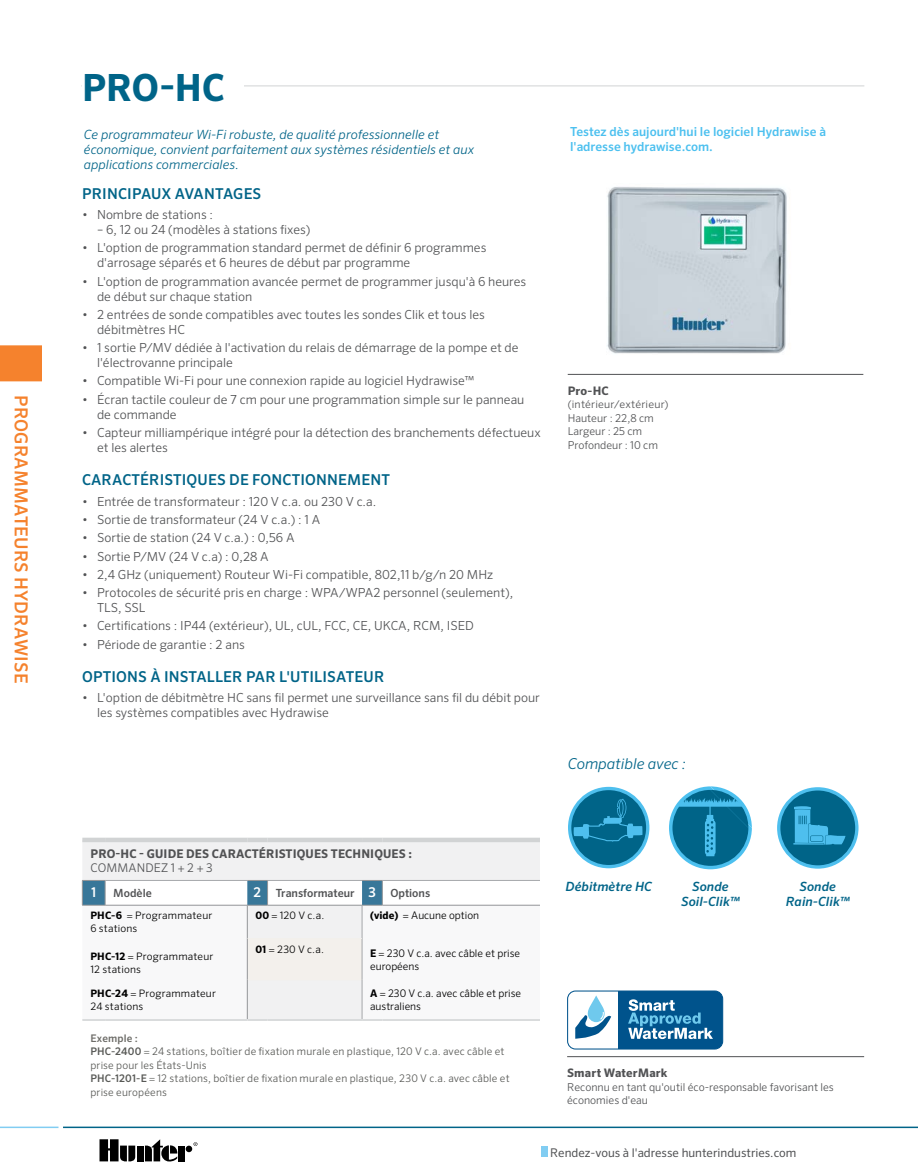
<style>
.page{position:relative;width:918px;height:1175px;background:#fff}
.page>*{position:absolute;margin:0;border:0;box-sizing:border-box;transform-origin:0 0}
.t1{font:700 37.5px "Sero Pro";color:#006488}
.t2{font:500 18px "Sero Pro";letter-spacing:.01em;color:#f5822d}
.t3{font:500 15px "Sero Pro";letter-spacing:.01em;color:#006488}
.t4{font:italic 300 15px "Sero Pro";color:#006488}
.t5{font:500 13.5px "Sero Pro";color:#fff}
.t6{font:italic 300 12.75px/15px "Sero Pro";letter-spacing:.005em;color:#006488}
.t7{font:italic 500 12.75px/15.3px "Sero Pro";letter-spacing:.005em;color:#006488;text-align:center}
.t8{font:300 12.45px/15px "Sero Pro";color:#515254}
.t9{font:500 12.45px/15px "Sero Pro";color:#4cc0ef}
.t10{font:700 12px "Sero Pro";letter-spacing:.01em;color:#515254}
.t11{font:12px "Sero Pro";color:#515254}
.t12{font:300 12px "Sero Pro";letter-spacing:.01em;color:#515254}
.t13{font:700 11.7px "Sero Pro";letter-spacing:.015em;color:#515254}
.t14{font:500 11.25px "Sero Pro";color:#515254}
.t15{font:300 10.8px/13.5px "Sero Pro";color:#515254}
.t16{font:300 10.65px "Sero Pro";letter-spacing:.015em;color:#515254}
.t17{font:300 10.5px/13.5px "Sero Pro";letter-spacing:.015em;color:#585956}
.t18{font:300 10.5px/12.6px "Sero Pro";color:#000}
.t19{font:300 10.35px/12.6px "Sero Pro";letter-spacing:.02em;color:#000}
.s1{font-size:13.5px;color:#fff}
.s2{font-weight:700}
.s3{font-weight:500;color:#6d6c68}
.s4{font-weight:500}
</style>
<div class="page">
<div style="left:541px;top:1146px;width:7px;height:10px;background:#81cdf2"></div>
<hr style="left:63px;top:1126px;width:855px;height:2px;background:#006488">
<hr style="left:0;top:1126px;width:58px;height:2px;background:#81cdf2">
<svg style="left:194px;top:1142px;width:3px;height:4px"></svg>
<div style="left:137px;top:1145px;width:7px;height:16px;background:#000"></div>
<div style="left:186px;top:1145px;width:6px;height:7px;background:#000;border-radius:50%"></div>
<div style="left:178px;top:1145px;width:7px;height:16px;background:#000"></div>
<svg style="left:145px;top:1139px;width:32px;height:22px"></svg>
<svg style="left:100px;top:1139px;width:35px;height:22px"></svg>
<div style="left:0;top:345px;width:42px;height:36px;background:#f5822d"></div>
<hr style="left:81px;top:85px;width:783px;height:1px;background:#d1d3d4">
<img style="left:607px;top:187px;width:180px;height:167px">
<svg style="left:669px;top:786px;width:83px;height:83px"></svg>
<div style="left:82px;top:47px;width:161px;height:53px;background:#fff"></div>
<hr style="left:568px;top:374px;width:295px;height:1px;background:#515254">
<div style="left:568px;top:787px;width:81px;height:81px;background:#4ebfee;border-radius:50%"></div>
<div style="left:571px;top:790px;width:75px;height:75px;background:#006488;border-radius:50%"></div>
<svg style="left:574px;top:798px;width:69px;height:43px"></svg>
<svg style="left:82px;top:842px;width:458px;height:63px;fill:#f1f1f2"></svg>
<div style="left:246px;top:906px;width:116px;height:113px;background:#f1f1f2"></div>
<div style="left:247px;top:939px;width:115px;height:40px;background:#f3f0ec"></div>
<hr style="left:247px;top:905px;width:1px;height:34px;background:#939598">
<hr style="left:362px;top:905px;width:1px;height:34px;background:#a4a6a9">
<hr style="left:248px;top:938px;width:20px;height:2px;background:#f3f0ec">
<hr style="left:268px;top:938px;width:94px;height:2px;background:#f3f0ec">
<hr style="left:248px;top:978px;width:20px;height:2px;background:#f3f0ec">
<hr style="left:268px;top:978px;width:94px;height:2px;background:#f3f0ec">
<hr style="left:247px;top:939px;width:1px;height:40px;background:#939598">
<hr style="left:362px;top:939px;width:1px;height:40px;background:#a4a6a9">
<hr style="left:247px;top:979px;width:1px;height:40px;background:#939598">
<hr style="left:382px;top:905px;width:158px;height:1px;background:#939598">
<hr style="left:362px;top:979px;width:1px;height:40px;background:#a4a6a9">
<hr style="left:82px;top:1019px;width:23px;height:2px;background:#d8dadb">
<hr style="left:105px;top:1019px;width:142px;height:2px;background:#d8dadb">
<hr style="left:362px;top:1019px;width:20px;height:2px;background:#d8dadb">
<hr style="left:382px;top:1019px;width:158px;height:2px;background:#d8dadb">
<hr style="left:247px;top:1019px;width:21px;height:2px;background:#d8dadb">
<hr style="left:268px;top:1019px;width:94px;height:2px;background:#d8dadb">
<div style="left:82px;top:837px;width:23px;height:5px;background:#d1d3d4"></div>
<div style="left:105px;top:837px;width:142px;height:5px;background:#d1d3d4"></div>
<div style="left:247px;top:837px;width:21px;height:5px;background:#d1d3d4"></div>
<div style="left:268px;top:837px;width:94px;height:5px;background:#d1d3d4"></div>
<div style="left:362px;top:837px;width:20px;height:5px;background:#d1d3d4"></div>
<div style="left:382px;top:837px;width:158px;height:5px;background:#d1d3d4"></div>
<hr style="left:383px;top:880px;width:157px;height:1px;background:#a7a9ac">
<svg style="left:82px;top:880px;width:301px;height:26px"></svg>
<hr style="left:567px;top:1056px;width:297px;height:1px;background:#515254">
<div style="left:567px;top:990px;width:156px;height:59px;border:1px solid #00538c;border-radius:8px"></div>
<svg style="left:575px;top:995px;width:36px;height:43px"></svg>
<svg style="left:618px;top:991px;width:105px;height:58px;background:#2770a0"></svg>
<svg style="left:777px;top:787px;width:82px;height:81px"></svg>
<div style="left:780px;top:790px;width:75px;height:75px;background:#006488;border-radius:50%"></div>
<svg style="left:793px;top:806px;width:53px;height:38px"></svg>
<h2 class="t2" style="left:32px;top:395px;width:289px;rotate:90deg">PROGRAMMATEURS HYDRAWISE</h2>
<h1 class="t1" style="left:82px;top:64px;width:144px">PRO-HC</h1>
<p class="t6" style="left:84px;top:127px;width:392px">Ce programmateur Wi-Fi robuste, de qualité professionnelle et économique, convient parfaitement aux systèmes résidentiels et aux applications commerciales.</p>
<p class="t3" style="left:82px;top:184px;width:181px">PRINCIPAUX AVANTAGES</p>
<p class="t8" style="left:82px;top:207px;width:133px">• Nombre de stations :</p>
<p class="t8" style="left:97px;top:222px;width:215px">– 6, 12 ou 24 (modèles à stations fixes)</p>
<p class="t8" style="left:97px;top:240px;width:391px;text-indent:-15px">• L'option de programmation standard permet de définir 6 programmes d'arrosage séparés et 6 heures de début par programme</p>
<p class="t8" style="left:97px;top:273px;width:431px;text-indent:-15px">• L'option de programmation avancée permet de programmer jusqu'à 6 heures de début sur chaque station</p>
<p class="t8" style="left:97px;top:307px;width:389px;text-indent:-15px">• 2 entrées de sonde compatibles avec toutes les sondes Clik et tous les débitmètres HC</p>
<p class="t8" style="left:97px;top:340px;width:423px;text-indent:-15px">• 1 sortie P/MV dédiée à l'activation du relais de démarrage de la pompe et de l'électrovanne principale</p>
<p class="t8" style="left:82px;top:373px;width:394px">• Compatible Wi-Fi pour une connexion rapide au logiciel Hydrawise™</p>
<p class="t8" style="left:97px;top:391px;width:429px;text-indent:-15px">• Écran tactile couleur de 7 cm pour une programmation simple sur le panneau de commande</p>
<p class="t8" style="left:97px;top:425px;width:445px;text-indent:-15px">• Capteur milliampérique intégré pour la détection des branchements défectueux et les alertes</p>
<p class="t3" style="left:82px;top:471px;width:309px">CARACTÉRISTIQUES DE FONCTIONNEMENT</p>
<p class="t8" style="left:82px;top:494px;width:296px">• Entrée de transformateur : 120 V c.a. ou 230 V c.a.</p>
<p class="t8" style="left:82px;top:512px;width:240px">• Sortie de transformateur (24 V c.a.) : 1 A</p>
<p class="t8" style="left:82px;top:530px;width:214px">• Sortie de station (24 V c.a.) : 0,56 A</p>
<p class="t8" style="left:82px;top:548px;width:188px">• Sortie P/MV (24 V c.a) : 0,28 A</p>
<p class="t8" style="left:82px;top:566px;width:413px">• 2,4 GHz (uniquement) Routeur Wi-Fi compatible, 802,11 b/g/n 20 MHz</p>
<p class="t8" style="left:97px;top:585px;width:418px;text-indent:-15px">• Protocoles de sécurité pris en charge : WPA/WPA2 personnel (seulement),<br>TLS, SSL</p>
<p class="t8" style="left:82px;top:618px;width:393px">• Certifications : IP44 (extérieur), UL, cUL, FCC, CE, UKCA, RCM, ISED</p>
<p class="t8" style="left:82px;top:636px;width:164px">• Période de garantie : 2 ans</p>
<p class="t3" style="left:82px;top:667px;width:304px">OPTIONS À INSTALLER PAR L'UTILISATEUR</p>
<p class="t8" style="left:97px;top:690px;width:444px;text-indent:-15px">• L'option de débitmètre HC sans fil permet une surveillance sans fil du débit pour les systèmes compatibles avec Hydrawise</p>
<p class="t9" style="left:570px;top:124px;width:257px">Testez dès aujourd'hui le logiciel Hydrawise à l'adresse hydrawise.com.</p>
<p class="t13" style="left:568px;top:383px;width:43px">Pro-HC</p>
<p class="t16" style="left:568px;top:398px;width:102px">(intérieur/extérieur)</p>
<p class="t15" style="left:568px;top:411px;width:92px">Hauteur : 22,8 cm<br>Largeur : 25 cm<br>Profondeur : 10 cm</p>
<p class="t4" style="left:568px;top:755px;width:120px">Compatible avec :</p>
<p class="t10" style="left:91px;top:846px;width:323px">PRO-HC - GUIDE DES CARACTÉRISTIQUES TECHNIQUES :</p>
<p class="t12" style="left:91px;top:860px;width:124px">COMMANDEZ 1 + 2 + 3</p>
<p class="t5" style="left:91px;top:884px;width:7px">1</p>
<p class="t14" style="left:113px;top:886px;width:40px">Modèle</p>
<p class="t14" style="left:254px;top:886px;width:178px"><span class="s1">2</span> Transformateur <span class="s1">3</span> Options</p>
<p class="t19" style="left:90px;top:909px;width:123px"><span class="s2">PHC-6</span> = Programmateur<br>6 stations</p>
<p class="t19" style="left:255px;top:909px;width:70px"><span class="s2">00</span> = 120 V c.a.</p>
<p class="t18" style="left:370px;top:909px;width:110px"><span class="s2">(vide)</span> = Aucune option</p>
<p class="t19" style="left:90px;top:950px;width:124px"><span class="s2">PHC-12</span> = Programmateur<br>12 stations</p>
<p class="t19" style="left:255px;top:943px;width:70px"><span class="s2">01</span> = 230 V c.a.</p>
<p class="t18" style="left:370px;top:947px;width:151px"><span class="s2">E</span> = 230 V c.a. avec câble et prise européens</p>
<p class="t19" style="left:90px;top:987px;width:127px"><span class="s2">PHC-24</span> = Programmateur<br>24 stations</p>
<p class="t18" style="left:370px;top:987px;width:153px"><span class="s2">A</span> = 230 V c.a. avec câble et prise australiens</p>
<p class="t17" style="left:90px;top:1031px;width:421px"><span class="s3">Exemple :<br></span><span class="s4">PHC-2400</span> = 24 stations, boîtier de fixation murale en plastique, 120 V c.a. avec câble et prise pour les États-Unis<br><span class="s4">PHC-1201-E</span> = 12 stations, boîtier de fixation murale en plastique, 230 V c.a. avec câble et prise européens</p>
<p class="t7" style="left:566px;top:878px;width:88px">Débitmètre HC</p>
<p class="t7" style="left:681px;top:878px;width:60px">Sonde<br>Soil-Clik™</p>
<p class="t7" style="left:786px;top:879px;width:65px">Sonde<br>Rain-Clik™</p>
<p class="t13" style="left:567px;top:1065px;width:102px">Smart WaterMark</p>
<p class="t15" style="left:567px;top:1079px;width:268px">Reconnu en tant qu'outil éco-responsable favorisant les économies d'eau</p>
<p class="t11" style="left:550px;top:1145px;width:248px">Rendez-vous à l'adresse hunterindustries.com</p>
</div>
